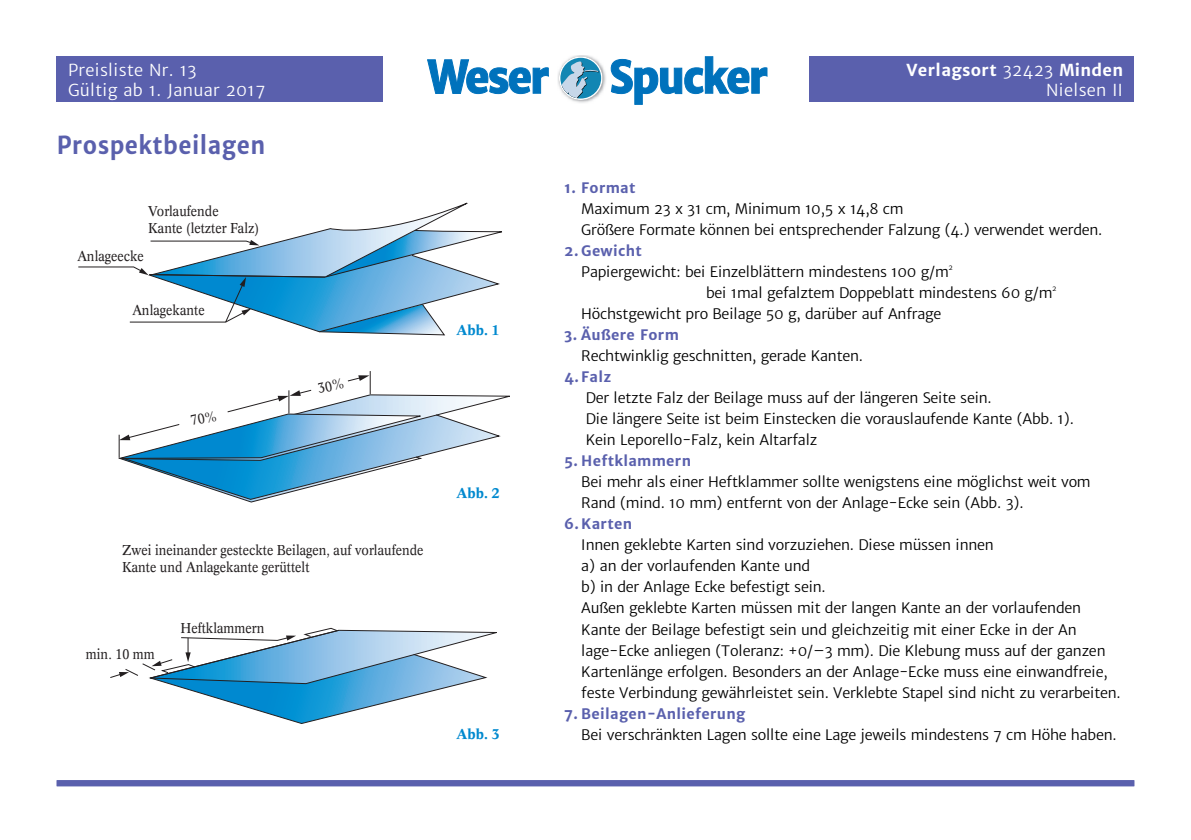
<style>
.page{position:relative;width:1191px;height:840px;background:#fff}
.page>*{position:absolute;margin:0;border:0;box-sizing:border-box;transform-origin:0 0}
.t1{font:700 24px "Merriweather Sans";letter-spacing:.02em;color:#5a60ad;scale:.92 1}
.t2{font:16px "Merriweather Sans";letter-spacing:.02em;color:#fff}
.t3{font:700 16px "Merriweather Sans";letter-spacing:.02em;color:#fff}
.t4{font:14px/21px "Merriweather Sans";letter-spacing:-.015em;color:#000}
.t5{font:14px/16.8px "Concorde";color:#231f20;scale:.9 1}
.t6{font:700 14px "Merriweather Sans";letter-spacing:.02em;color:#5a60ad}
.t7{font:700 14px "Concorde";color:#0089cf}
.t8{font:7px "Merriweather Sans";color:#000}
.s1{font-weight:400}
</style>
<div class="page">
<div style="left:57px;top:57px;width:1077px;height:45px;background:#5a60ad"></div>
<div style="left:383px;top:51px;width:425px;height:59px;background:#fff"></div>
<svg style="left:427px;top:59px;width:122px;height:35px"></svg>
<svg style="left:610px;top:56px;width:157px;height:49px"></svg>
<svg style="left:559px;top:56px;width:43px;height:44px"></svg>
<div style="left:560px;top:58px;width:41px;height:40px;background:#1286b3;border-radius:50%"></div>
<svg style="left:560px;top:61px;width:39px;height:34px"></svg>
<img style="left:565px;top:95px;width:34px;height:8px">
<div style="left:57px;top:779px;width:1077px;height:6px;background:#5a60ad"></div>
<svg style="left:78px;top:203px;width:424px;height:132px"></svg>
<svg style="left:110px;top:627px;width:387px;height:96px"></svg>
<svg style="left:118px;top:371px;width:392px;height:131px"></svg>
<p class="t2" style="left:68px;top:61px;width:130px">Preisliste Nr. 13</p>
<p class="t3" style="left:906px;top:61px;width:218px">Verlagsort <span class="s1">32423</span> Minden</p>
<p class="t2" style="left:68px;top:81px;width:199px">Gültig ab 1. Januar 2017</p>
<p class="t2" style="left:1046px;top:81px;width:78px">Nielsen II</p>
<h1 class="t1" style="left:57px;top:132px;width:228px">Prospektbeilagen</h1>
<p class="t6" style="left:564px;top:180px;width:73px">1. Format</p>
<p class="t4" style="left:581px;top:198px;width:522px">Maximum 23 x 31 cm, Minimum 10,5 x 14,8 cm<br>Größere Formate können bei entsprechender Falzung (4.) verwendet werden.</p>
<p class="t6" style="left:564px;top:243px;width:79px">2. Gewicht</p>
<p class="t4" style="left:581px;top:261px;width:369px">Papiergewicht: bei Einzelblättern mindestens 100 g/m</p>
<p class="t8" style="left:948px;top:263px;width:6px">2</p>
<p class="t4" style="left:706px;top:282px;width:348px">bei 1mal gefalztem Doppeblatt mindestens 60 g/m</p>
<p class="t8" style="left:1052px;top:284px;width:6px">2</p>
<p class="t4" style="left:581px;top:303px;width:362px">Höchstgewicht pro Beilage 50 g, darüber auf Anfrage</p>
<p class="t6" style="left:564px;top:327px;width:116px">3. Äußere Form</p>
<p class="t4" style="left:581px;top:345px;width:283px">Rechtwinklig geschnitten, gerade Kanten.</p>
<p class="t6" style="left:564px;top:369px;width:48px">4. Falz</p>
<p class="t4" style="left:586px;top:387px;width:489px">Der letzte Falz der Beilage muss auf der längeren Seite sein.<br>Die längere Seite ist beim Einstecken die vorauslaufende Kante (Abb. 1).<br>Kein Leporello-Falz, kein Altarfalz</p>
<p class="t6" style="left:564px;top:453px;width:128px">5. Heftklammern</p>
<p class="t4" style="left:581px;top:471px;width:511px">Bei mehr als einer Heftklammer sollte wenigstens eine möglichst weit vom<br>Rand (mind. 10 mm) entfernt von der Anlage-Ecke sein (Abb. 3).</p>
<p class="t6" style="left:564px;top:516px;width:69px">6. Karten</p>
<p class="t4" style="left:581px;top:534px;width:541px">Innen geklebte Karten sind vorzuziehen. Diese müssen innen<br>a) an der vorlaufenden Kante und<br>b) in der Anlage Ecke befestigt sein.<br>Außen geklebte Karten müssen mit der langen Kante an der vorlaufenden Kante der Beilage befestigt sein und gleichzeitig mit einer Ecke in der An lage-Ecke anliegen (Toleranz: +0/–3 mm). Die Klebung muss auf der ganzen Kartenlänge erfolgen. Besonders an der Anlage-Ecke muss eine einwandfreie, feste Verbindung gewährleistet sein. Verklebte Stapel sind nicht zu verarbeiten.</p>
<p class="t6" style="left:564px;top:705px;width:183px">7. Beilagen-Anlieferung</p>
<p class="t4" style="left:581px;top:723px;width:537px">Bei verschränkten Lagen sollte eine Lage jeweils mindestens 7 cm Höhe haben.</p>
<p class="t5" style="left:148px;top:204px;width:125px">Vorlaufende<br>Kante (letzter Falz)</p>
<p class="t5" style="left:77px;top:249px;width:75px">Anlageecke</p>
<p class="t5" style="left:132px;top:303px;width:82px">Anlagekante</p>
<p class="t7" style="left:456px;top:323px;width:45px">Abb. 1</p>
<p class="t7" style="left:456px;top:487px;width:45px">Abb. 2</p>
<p class="t5" style="left:122px;top:543px;width:336px">Zwei ineinander gesteckte Beilagen, auf vorlaufende<br>Kante und Anlagekante gerüttelt</p>
<p class="t5" style="left:180px;top:620px;width:95px">Heftklammern</p>
<p class="t5" style="left:86px;top:646px;width:78px">min. 10 mm</p>
<p class="t7" style="left:456px;top:727px;width:45px">Abb. 3</p>
</div>
